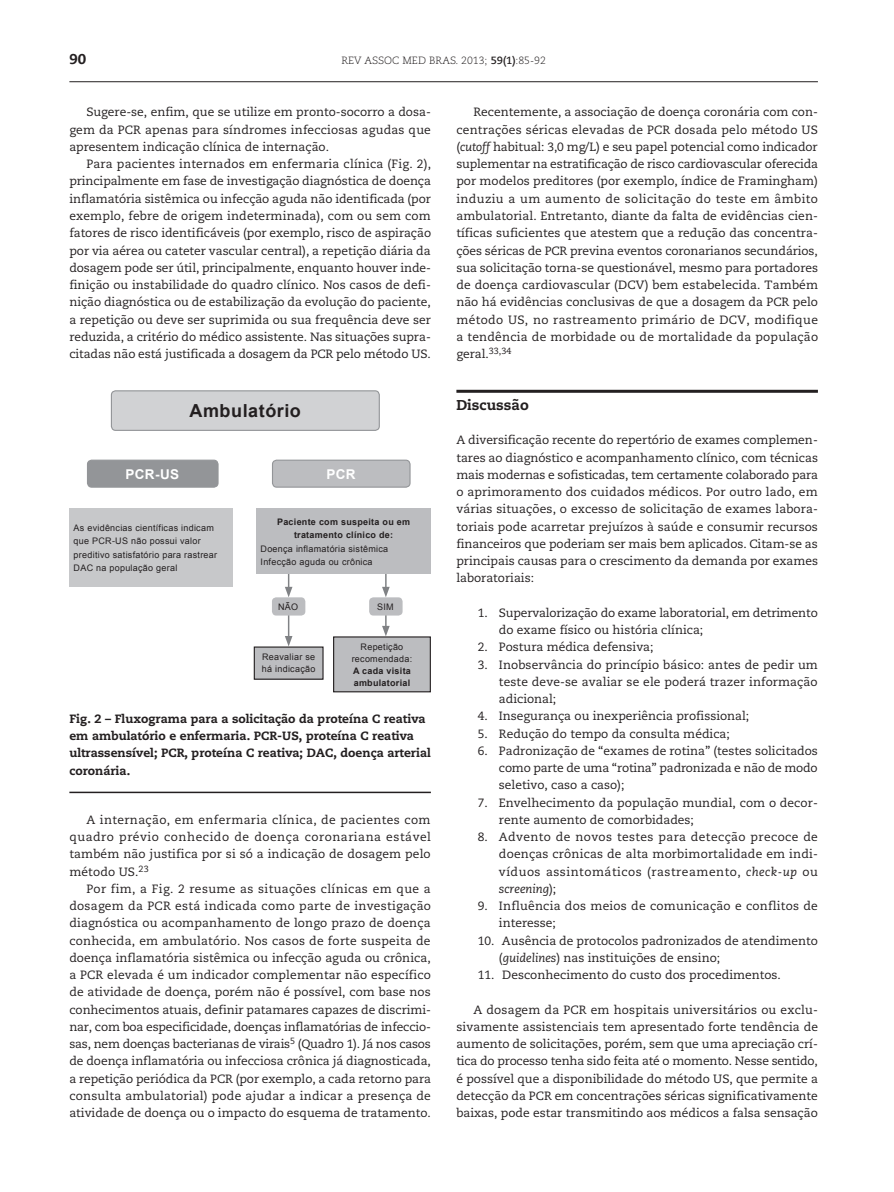
<style>
.page{position:relative;width:894px;height:1192px;background:#fff}
.page>*{position:absolute;margin:0;border:0;box-sizing:border-box;transform-origin:0 0}
._19_Dados_figuras_Br{font:700 18px "Arial";letter-spacing:.03em;color:#231f20}
._13_Subtitulo_01{font:800 14.25px "Caecilia LT Std";color:#231f20}
._19_Dados_figuras_Br-2{font:700 13.5px "Arial";letter-spacing:.03em;color:#fff}
._15_Texto_PORT{font:12px/17.2px "Caecilia LT Std";color:#231f20;text-align:justify}
._15a_Texto_1_Paragr{font:12px/17.2px "Caecilia LT Std";letter-spacing:-.005em;color:#231f20;text-align:justify}
._16_Legenda_Figura{font:800 12px/17.2px "Caecilia LT Std";color:#231f20}
._15_Texto_PORT-2{font:12px/17.2px "Caecilia LT Std";letter-spacing:.02em;color:#231f20}
.t1{font:300 10.5px "Caecilia LT Std";color:#231f20}
._19_Dados_figuras_Br-3{font:9px/13.5px "Arial";letter-spacing:.03em;color:#231f20}
._19_Dados_figuras_Br-4{font:700 9px/13.5px "Arial";letter-spacing:.03em;color:#231f20;text-align:center}
.s1{font-weight:700}
.s2{font-style:italic}
</style>
<div class="page">
<hr style="left:69px;top:81px;width:749px;height:1px;background:#231f20">
<hr style="left:456px;top:390px;width:362px;height:3px;background:#231f20">
<svg style="left:285px;top:574px;width:7px;height:23px"></svg>
<svg style="left:285px;top:615px;width:7px;height:31px"></svg>
<hr style="left:385px;top:564px;width:2px;height:25px;background:#808285">
<svg style="left:382px;top:587px;width:8px;height:10px"></svg>
<hr style="left:385px;top:603px;width:2px;height:25px;background:#808285">
<svg style="left:382px;top:626px;width:8px;height:10px"></svg>
<div style="left:111px;top:391px;width:268px;height:39px;background:#d1d2d4;border-radius:4px"></div>
<div style="left:111px;top:390px;width:269px;height:41px;border:1px solid #939598;border-radius:4px"></div>
<div style="left:87px;top:460px;width:131px;height:27px;background:#939598;border-radius:4px"></div>
<div style="left:87px;top:460px;width:132px;height:28px;border:1px solid #939598;border-radius:4px"></div>
<div style="left:272px;top:460px;width:138px;height:27px;background:#bcbdc0;border-radius:4px"></div>
<div style="left:272px;top:460px;width:138px;height:28px;border:1px solid #939598;border-radius:4px"></div>
<div style="left:256px;top:508px;width:175px;height:66px;background:#bcbdc0"></div>
<div style="left:69px;top:508px;width:164px;height:78px;background:#c7c8ca"></div>
<div style="left:254px;top:647px;width:69px;height:32px;background:#bcbdc0"></div>
<div style="left:254px;top:646px;width:69px;height:34px;border:1px solid #231f20"></div>
<div style="left:369px;top:597px;width:33px;height:18px;background:#bcbdc0;border-radius:4px"></div>
<div style="left:272px;top:597px;width:33px;height:18px;background:#bcbdc0;border-radius:4px"></div>
<div style="left:334px;top:637px;width:96px;height:55px;background:#bcbdc0"></div>
<div style="left:333px;top:636px;width:98px;height:56px;border:1px solid #231f20"></div>
<hr style="left:69px;top:791px;width:362px;height:2px;background:#231f20">
<p class="_13_Subtitulo_01" style="left:69px;top:51px;width:18px">90</p>
<p class="t1" style="left:341px;top:55px;width:206px">REV ASSOC MED BRAS. 2013; <span class="s1">59(1)</span>:85-92</p>
<p class="_15_Texto_PORT" style="left:69px;top:104px;width:363px;text-indent:17px">Sugere-se, enfim, que se utilize em pronto-socorro a dosa&shy;gem da PCR apenas para síndromes infecciosas agudas que apresentem indicação clínica de internação.</p>
<p class="_15_Texto_PORT" style="left:69px;top:156px;width:363px;text-indent:17px">Para pacientes internados em enfermaria clínica (Fig. 2), principalmente em fase de investigação diagnóstica de doença inflamatória sistêmica ou infecção aguda não identificada (por exemplo, febre de origem indeterminada), com ou sem com fatores de risco identificáveis (por exemplo, risco de aspiração por via aérea ou cateter vascular central), a repetição diária da dosagem pode ser útil, principalmente, enquanto houver inde&shy;finição ou instabilidade do quadro clínico. Nos casos de defi&shy;nição diagnóstica ou de estabilização da evolução do paciente, a repetição ou deve ser suprimida ou sua frequência deve ser reduzida, a critério do médico assistente. Nas situações supra&shy;citadas não está justificada a dosagem da PCR pelo método US.</p>
<p class="_15_Texto_PORT" style="left:456px;top:104px;width:363px;text-indent:17px">Recentemente, a associação de doença coronária com con&shy;centrações séricas elevadas de PCR dosada pelo método US (<span class="s2">cutoff</span> habitual: 3,0 mg/L) e seu papel potencial como indicador suplementar na estratificação de risco cardiovascular oferecida por modelos preditores (por exemplo, índice de Framingham) induziu a um aumento de solicitação do teste em âmbito ambulatorial. Entretanto, diante da falta de evidências cien&shy;tíficas suficientes que atestem que a redução das concentra&shy;ções séricas de PCR previna eventos coronarianos secundários, sua solicitação torna-se questionável, mesmo para portadores de doença cardiovascular (DCV) bem estabelecida. Também não há evidências conclusivas de que a dosagem da PCR pelo método US, no rastreamento primário de DCV, modifique a tendência de morbidade ou de mortalidade da população geral.<sup>33,34</sup></p>
<p class="_13_Subtitulo_01" style="left:456px;top:396px;width:74px">Discussão</p>
<p class="_15a_Texto_1_Paragr" style="left:456px;top:432px;width:363px">A diversificação recente do repertório de exames complemen&shy;tares ao diagnóstico e acompanhamento clínico, com técnicas mais modernas e sofisticadas, tem certamente colaborado para o aprimoramento dos cuidados médicos. Por outro lado, em várias situações, o excesso de solicitação de exames labora&shy;toriais pode acarretar prejuízos à saúde e consumir recursos financeiros que poderiam ser mais bem aplicados. Citam-se as principais causas para o crescimento da demanda por exames laboratoriais:</p>
<p class="_15_Texto_PORT" style="left:499px;top:604px;width:320px;text-indent:-21px">1. Supervalorização do exame laboratorial, em detrimento do exame físico ou história clínica;</p>
<p class="_15_Texto_PORT" style="left:478px;top:639px;width:177px">2. Postura médica defensiva;</p>
<p class="_15_Texto_PORT" style="left:499px;top:656px;width:320px;text-indent:-21px">3. Inobservância do princípio básico: antes de pedir um teste deve-se avaliar se ele poderá trazer informação adicional;</p>
<p class="_15_Texto_PORT" style="left:478px;top:708px;width:273px">4. Insegurança ou inexperiência profissional;</p>
<p class="_15_Texto_PORT" style="left:478px;top:725px;width:254px">5. Redução do tempo da consulta médica;</p>
<p class="_15_Texto_PORT" style="left:499px;top:742px;width:320px;text-indent:-21px">6. Padronização de “exames de rotina” (testes solicitados como parte de uma “rotina” padronizada e não de modo seletivo, caso a caso);</p>
<p class="_15_Texto_PORT" style="left:499px;top:794px;width:320px;text-indent:-21px">7. Envelhecimento da população mundial, com o decor&shy;rente aumento de comorbidades;</p>
<p class="_15_Texto_PORT" style="left:499px;top:828px;width:320px;text-indent:-21px">8. Advento de novos testes para detecção precoce de doenças crônicas de alta morbimortalidade em indi&shy;víduos assintomáticos (rastreamento, <span class="s2">check-up</span> ou <span class="s2">screening</span>);</p>
<p class="_15_Texto_PORT-2" style="left:499px;top:897px;width:320px;text-indent:-21px">9. Influência dos meios de comunicação e conflitos de interesse;</p>
<p class="_15_Texto_PORT" style="left:499px;top:932px;width:320px;text-indent:-21px">10. Ausência de protocolos padronizados de atendimento (<span class="s2">guidelines</span>) nas instituições de ensino;</p>
<p class="_15_Texto_PORT" style="left:478px;top:966px;width:305px">11. Desconhecimento do custo dos procedimentos.</p>
<p class="_15_Texto_PORT" style="left:456px;top:1001px;width:363px;text-indent:17px">A dosagem da PCR em hospitais universitários ou exclu&shy;sivamente assistenciais tem apresentado forte tendência de aumento de solicitações, porém, sem que uma apreciação crí&shy;tica do processo tenha sido feita até o momento. Nesse sentido, é possível que a disponibilidade do método US, que permite a detecção da PCR em concentrações séricas significativamente baixas, pode estar transmitindo aos médicos a falsa sensação</p>
<p class="_19_Dados_figuras_Br" style="left:190px;top:399px;width:113px">Ambulatório</p>
<p class="_19_Dados_figuras_Br-2" style="left:125px;top:465px;width:55px">PCR-US</p>
<p class="_19_Dados_figuras_Br-2" style="left:326px;top:465px;width:31px">PCR</p>
<p class="_19_Dados_figuras_Br-4" style="left:277px;top:515px;width:135px">Paciente com suspeita ou em tratamento clínico de:</p>
<p class="_19_Dados_figuras_Br-3" style="left:261px;top:542px;width:129px">Doença inflamatória sistêmica</p>
<p class="_19_Dados_figuras_Br-3" style="left:261px;top:555px;width:114px">Infecção aguda ou crônica</p>
<p class="_19_Dados_figuras_Br-3" style="left:74px;top:521px;width:145px">As evidências científicas indicam que PCR-US não possui valor preditivo satisfatório para rastrear<br>DAC na população geral</p>
<p class="_19_Dados_figuras_Br-3" style="left:278px;top:600px;width:22px">NÃO</p>
<p class="_19_Dados_figuras_Br-3" style="left:377px;top:600px;width:18px">SIM</p>
<p class="_19_Dados_figuras_Br-3" style="left:352px;top:640px;width:62px;line-height:12px;text-align:center">Repetição recomendada:</p>
<p class="_19_Dados_figuras_Br-4" style="left:353px;top:665px;width:59px;line-height:12px;text-align:left">A cada visita ambulatorial</p>
<p class="_16_Legenda_Figura" style="left:69px;top:710px;width:363px">Fig. 2 – Fluxograma para a solicitação da proteína C reativa em ambulatório e enfermaria. PCR-US, proteína C reativa ultrassensível; PCR, proteína C reativa; DAC, doença arterial coronária.</p>
<p class="_15_Texto_PORT" style="left:69px;top:811px;width:363px;text-indent:17px">A internação, em enfermaria clínica, de pacientes com quadro prévio conhecido de doença coronariana estável também não justifica por si só a indicação de dosagem pelo método US.<sup>23</sup></p>
<p class="_15_Texto_PORT" style="left:69px;top:880px;width:363px;text-indent:17px">Por fim, a Fig. 2 resume as situações clínicas em que a dosagem da PCR está indicada como parte de investigação diagnóstica ou acompanhamento de longo prazo de doença conhecida, em ambulatório. Nos casos de forte suspeita de doença inflamatória sistêmica ou infecção aguda ou crônica, a PCR elevada é um indicador complementar não específico de atividade de doença, porém não é possível, com base nos conhecimentos atuais, definir patamares capazes de discrimi&shy;nar, com boa especificidade, doenças inflamatórias de infeccio&shy;sas, nem doenças bacterianas de virais<sup>5</sup> (Quadro 1). Já nos casos de doença inflamatória ou infecciosa crônica já diagnosticada, a repetição periódica da PCR (por exemplo, a cada retorno para consulta ambulatorial) pode ajudar a indicar a presença de atividade de doença ou o impacto do esquema de tratamento.</p>
<p class="_19_Dados_figuras_Br-3" style="left:262px;top:651px;width:55px;line-height:12px">Reavaliar se há indicação</p>
</div>
